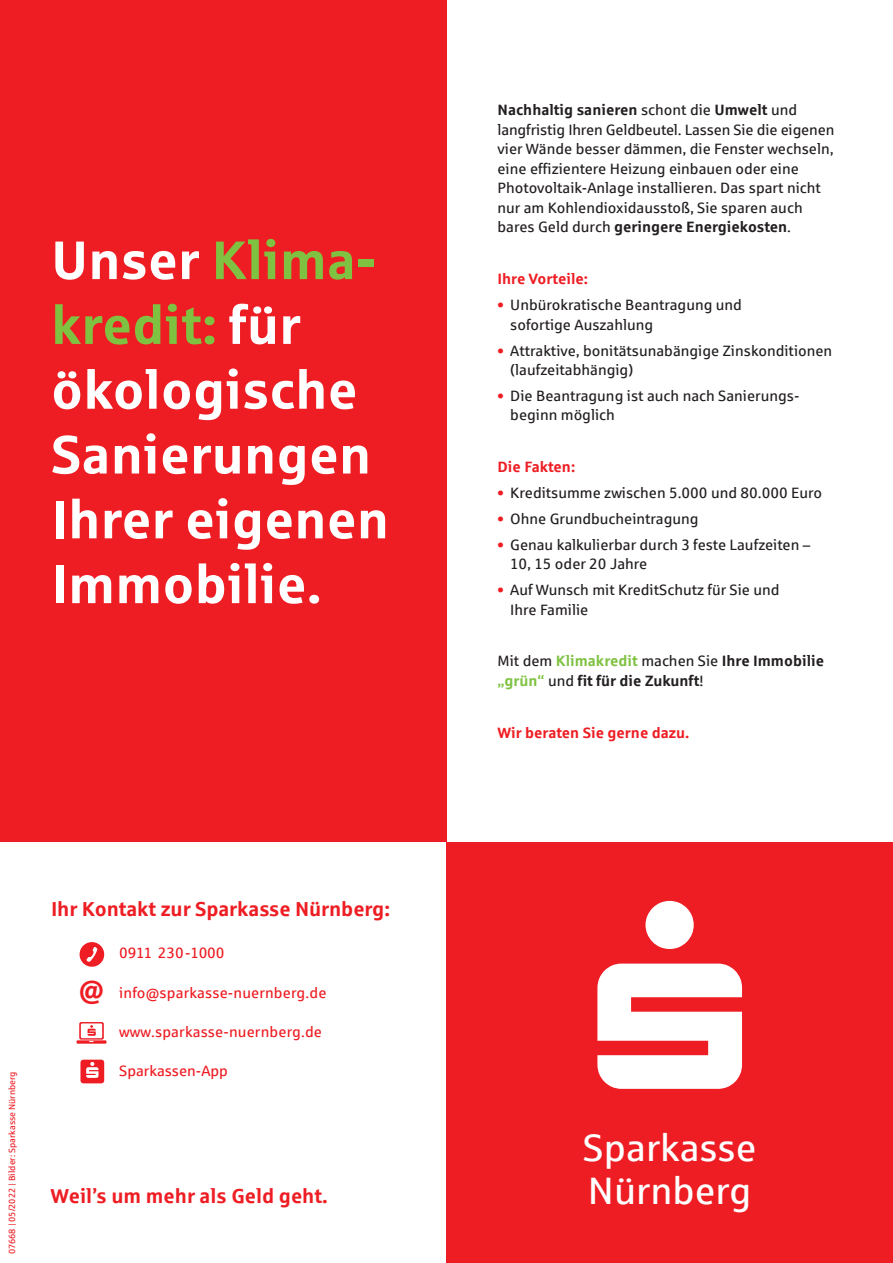
<style>
.page{position:relative;width:893px;height:1263px;background:#fff}
.page>*{position:absolute;margin:0;border:0;box-sizing:border-box;transform-origin:0 0}
.Subline{font:700 54px/64.8px "Sparkasse Rg";color:#fff}
.t1{font:38.25px/43.3px "Sparkasse Rg";color:#fff}
.t2{font:700 27.9px "Sparkasse Rg";color:#ee1d23}
.Subline-2{font:700 20.25px "Sparkasse Rg";letter-spacing:-.005em;color:#ee1d23}
.Kampagnenmotto_10pt{font:700 20.25px "Sparkasse Rg";color:#ee1d23}
.t3{font:15px/19.5px "Sparkasse Rg";color:#231f20}
.t4{font:15px "Sparkasse Rg";letter-spacing:.01em;color:#ee1d23}
.t5{font:700 15px/19.5px "Sparkasse Rg";color:#231f20}
.t6{font:700 15px "Sparkasse Rg";color:#ee1d23}
.t7{font:9px "Sparkasse Rg";color:#ee1d23}
.s1{color:#7fc241}
.s2{font-weight:700}
.s3{color:#ee1d23}
.s4{font-weight:400}
</style>
<div class="page">
<div style="left:0;top:0;width:446px;height:842px;background:#ee1d23"></div>
<div style="left:446px;top:842px;width:447px;height:421px;background:#ee1d23"></div>
<svg style="left:79px;top:942px;width:26px;height:25px"></svg>
<svg style="left:79px;top:1022px;width:25px;height:17px"></svg>
<div style="left:81px;top:1023px;width:21px;height:15px;background:#fff"></div>
<svg style="left:77px;top:1040px;width:29px;height:4px"></svg>
<svg style="left:88px;top:1025px;width:8px;height:17px"></svg>
<div style="left:80px;top:1060px;width:24px;height:23px;background:#ee1d23;border-radius:3px"></div>
<svg style="left:86px;top:1062px;width:13px;height:16px"></svg>
<svg style="left:597px;top:901px;width:145px;height:188px"></svg>
<p class="Subline" style="left:51px;top:226px;width:340px">Unser <span class="s1">Klima&shy;kredit:</span> für ökologische<br>Sanierungen<br>Ihrer eigenen<br>Immobilie.</p>
<p class="t7" style="left:7px;top:1254px;width:184px;rotate:-90deg">07668 | 05/2022 | Bilder: Sparkasse Nürnberg</p>
<p class="Subline-2" style="left:51px;top:896px;width:340px">Ihr Kontakt zur Sparkasse Nürnberg:</p>
<p class="t4" style="left:119px;top:944px;width:107px">0911 230 -1000</p>
<p class="t4" style="left:119px;top:983px;width:209px">info@sparkasse-nuernberg.de</p>
<p class="t4" style="left:119px;top:1022px;width:204px">www.sparkasse-nuernberg.de</p>
<p class="t4" style="left:119px;top:1062px;width:110px">Sparkassen-App</p>
<p class="t2" style="left:79px;top:970px;width:27px">@</p>
<p class="Kampagnenmotto_10pt" style="left:51px;top:1183px;width:279px">Weil’s um mehr als Geld geht.</p>
<p class="t3" style="left:497px;top:100px;width:338px"><span class="s2">Nachhaltig sanieren</span> schont die <span class="s2">Umwelt</span> und langfristig Ihren Geldbeutel. Lassen Sie die eigenen vier Wände besser dämmen, die Fenster wechseln, eine effizientere Heizung einbauen oder eine Photovoltaik-Anlage installieren. Das spart nicht nur am Kohlendioxidausstoß, Sie sparen auch bares Geld durch <span class="s2">geringere Energiekosten</span>.</p>
<p class="t6" style="left:497px;top:269px;width:92px">Ihre Vorteile:</p>
<p class="t3" style="left:510px;top:295px;width:233px;text-indent:-13px"><span class="s3">•</span> Unbürokratische Beantragung und sofortige Auszahlung</p>
<p class="t3" style="left:510px;top:340px;width:324px;text-indent:-13px"><span class="s3">•</span> Attraktive, bonitätsunabängige Zinskonditionen (laufzeitabhängig)</p>
<p class="t3" style="left:510px;top:385px;width:288px;text-indent:-13px"><span class="s3">•</span> Die Beantragung ist auch nach Sanierungs-- beginn möglich</p>
<p class="t6" style="left:497px;top:457px;width:79px">Die Fakten:</p>
<p class="t3" style="left:497px;top:483px;width:326px"><span class="s3">•</span> Kreditsumme zwischen 5.000 und 80.000 Euro</p>
<p class="t3" style="left:497px;top:508px;width:203px"><span class="s3">•</span> Ohne Grundbucheintragung</p>
<p class="t3" style="left:510px;top:534px;width:301px;text-indent:-13px"><span class="s3">•</span> Genau kalkulierbar durch 3 feste Laufzeiten –<br>10, 15 oder 20 Jahre</p>
<p class="t3" style="left:510px;top:580px;width:271px;text-indent:-13px"><span class="s3">•</span> Auf Wunsch mit KreditSchutz für Sie und<br>Ihre Familie</p>
<p class="t5" style="left:497px;top:651px;width:328px"><span class="s4">Mit dem</span> <span class="s1">Klimakredit</span> <span class="s4">machen Sie</span> Ihre Immobilie <span class="s1">„grün“</span> <span class="s4">und</span> fit für die Zukunft<span class="s4">!</span></p>
<p class="t6" style="left:497px;top:723px;width:193px">Wir beraten Sie gerne dazu.</p>
<p class="t1" style="left:583px;top:1125px;width:175px">Sparkasse<br>Nürnberg</p>
</div>
